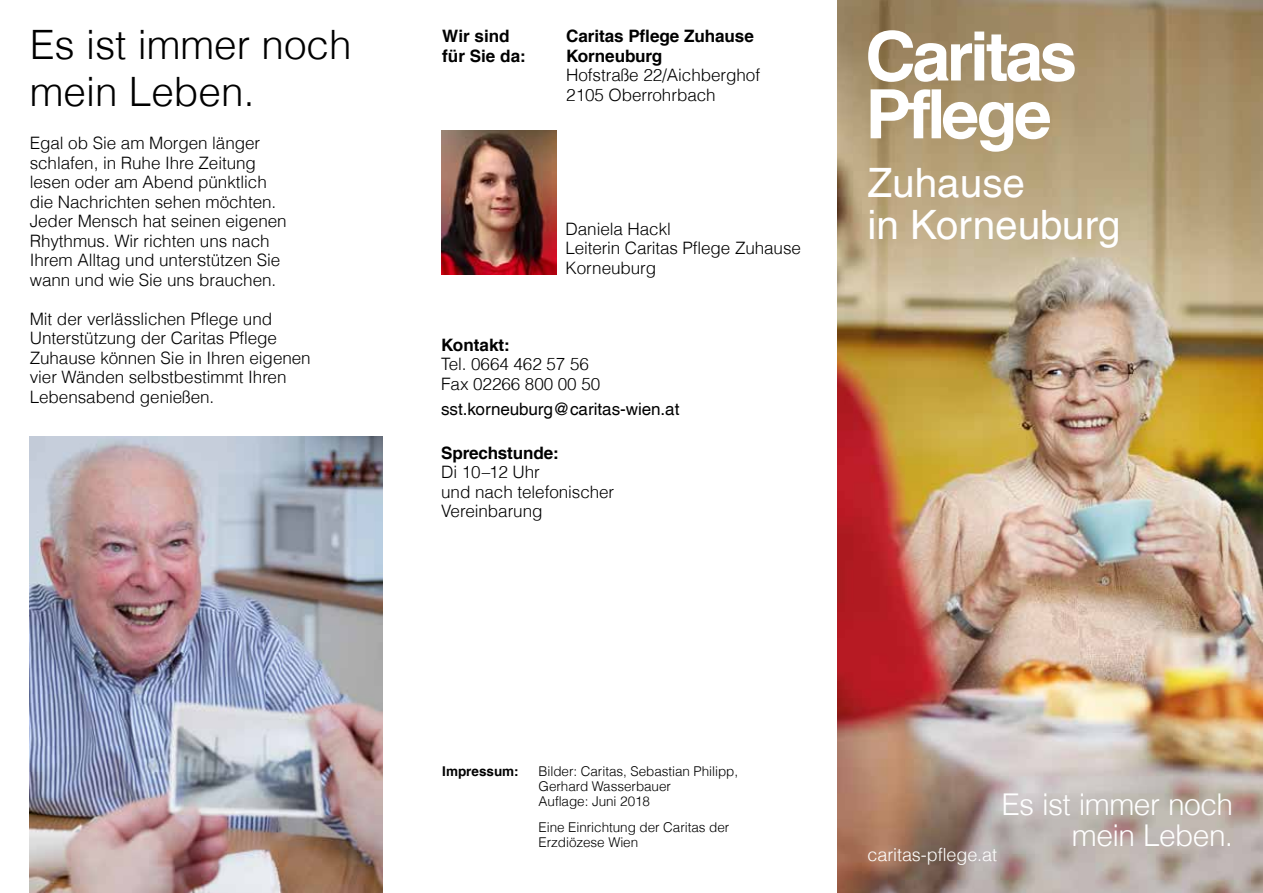
<style>
.page{position:relative;width:1263px;height:893px;background:#fff}
.page>*{position:absolute;margin:0;border:0;box-sizing:border-box;transform-origin:0 0}
.t1{font:300 40.5px/46.5px "Helvetica LT Com";color:#000}
.t2{font:40.5px/42px "Helvetica LT Com";color:#fff}
.t3{font:300 30px/31.5px "Helvetica LT Com";letter-spacing:-.02em;color:#fff;text-align:right}
.t4{font:300 18px "Helvetica LT Com";letter-spacing:-.005em;color:#fff}
.t5{font:300 17.1px/19.5px "Helvetica LT Com";letter-spacing:-.005em;color:#000}
.t6{font:700 17.1px/19.5px "Helvetica LT Com";letter-spacing:-.005em;color:#000}
.t7{font:17.1px "Helvetica LT Com";letter-spacing:-.005em;color:#000}
.t8{font:300 13.5px/15px "Helvetica LT Com";letter-spacing:-.005em;color:#000}
.t9{font:700 13.5px "Helvetica LT Com";color:#000}
</style>
<div class="page">
<img style="left:838px;top:0;width:425px;height:893px">
<img style="left:30px;top:437px;width:353px;height:456px">
<svg style="left:868px;top:30px;width:207px;height:52px"></svg>
<svg style="left:870px;top:89px;width:180px;height:63px"></svg>
<img style="left:441px;top:130px;width:115px;height:145px">
<h1 class="t1" style="left:30px;top:21px;width:323px">Es ist immer noch mein Leben.</h1>
<p class="t6" style="left:566px;top:26px;width:189px">Caritas Pflege Zuhause<br>Korneuburg</p>
<p class="t6" style="left:442px;top:26px;width:85px">Wir sind für Sie da:</p>
<p class="t5" style="left:566px;top:65px;width:195px">Hofstraße 22/Aichberghof<br>2105 Oberrohrbach</p>
<p class="t5" style="left:30px;top:133px;width:258px">Egal ob Sie am Morgen länger schlafen, in Ruhe Ihre Zeitung lesen oder am Abend pünktlich die Nachrichten sehen möchten.<br>Jeder Mensch hat seinen eigenen<br>Rhythmus. Wir richten uns nach<br>Ihrem Alltag und unterstützen Sie wann und wie Sie uns brauchen.</p>
<p class="t5" style="left:30px;top:309px;width:282px">Mit der verlässlichen Pflege und<br>Unterstützung der Caritas Pflege<br>Zuhause können Sie in Ihren eigenen vier Wänden selbstbestimmt Ihren<br>Lebensabend genießen.</p>
<p class="t5" style="left:566px;top:219px;width:237px">Daniela Hackl<br>Leiterin Caritas Pflege Zuhause<br>Korneuburg</p>
<p class="t6" style="left:441px;top:335px;width:70px">Kontakt:</p>
<p class="t5" style="left:441px;top:354px;width:161px">Tel. 0664 462 57 56<br>Fax 02266 800 00 50</p>
<p class="t7" style="left:441px;top:399px;width:240px">sst.korneuburg@caritas-wien.at</p>
<p class="t6" style="left:441px;top:443px;width:119px">Sprechstunde:</p>
<p class="t5" style="left:441px;top:462px;width:175px">Di 10–12 Uhr<br>und nach telefonischer<br>Vereinbarung</p>
<h1 class="t2" style="left:867px;top:162px;width:254px">Zuhause<br>in Korneuburg</h1>
<p class="t9" style="left:442px;top:763px;width:78px">Impressum:</p>
<p class="t8" style="left:539px;top:764px;width:201px">Bilder: Caritas, Sebastian Philipp,<br>Gerhard Wasserbauer<br>Auflage: Juni 2018</p>
<p class="t8" style="left:539px;top:819px;width:192px">Eine Einrichtung der Caritas der<br>Erzdiözese Wien</p>
<h2 class="t3" style="left:1001px;top:788px;width:233px">Es ist immer noch mein Leben.</h2>
<p class="t4" style="left:867px;top:844px;width:131px">caritas-pflege.at</p>
</div>
